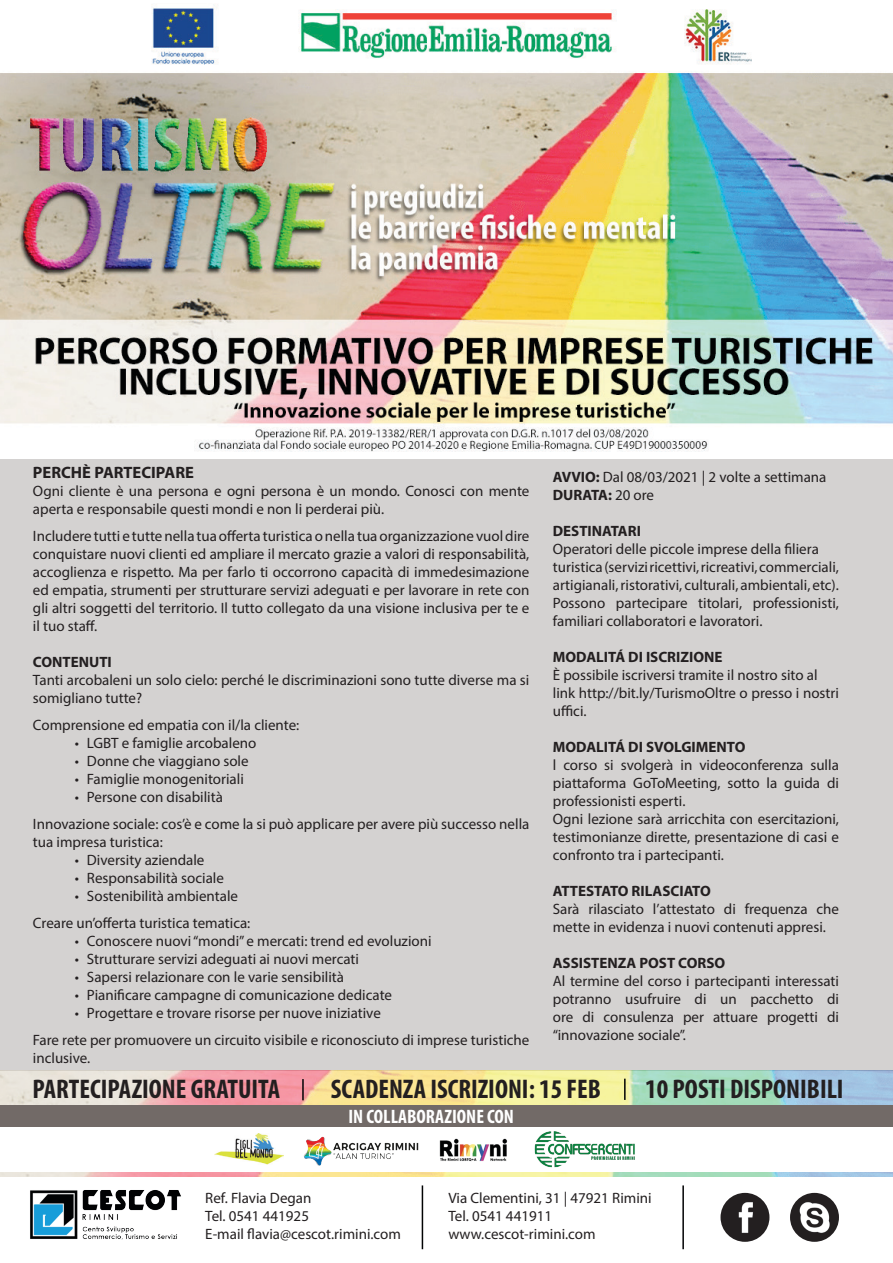
<style>
.page{position:relative;width:893px;height:1263px;background:#fff}
.page>*{position:absolute;margin:0;border:0;box-sizing:border-box;transform-origin:0 0}
.t1{font:700 condensed 27px "Myriad Pro";color:#231f20}
.t2{font:700 condensed 19.5px "Myriad Pro";color:#fff}
.t3{font:700 16.5px "Myriad Pro";color:#231f20}
.t4{font:15px/18px "Myriad Pro";color:#231f20}
.t5{font:700 15px "Myriad Pro";color:#231f20}
.s1{font-weight:700}
</style>
<div class="page">
<img style="left:0;top:5px;width:893px;height:447px">
<img style="left:30px;top:1190px;width:151px;height:50px">
<img style="left:534px;top:1131px;width:101px;height:36px">
<img style="left:439px;top:1138px;width:69px;height:23px">
<img style="left:215px;top:1133px;width:68px;height:32px">
<img style="left:304px;top:1136px;width:115px;height:30px">
<div style="left:0;top:459px;width:893px;height:611px;background:#d4d2d1"></div>
<img style="left:0;top:1070px;width:893px;height:36px">
<hr style="left:302px;top:1079px;width:2px;height:21px;background:#020304">
<hr style="left:624px;top:1079px;width:2px;height:21px;background:#020304">
<img style="left:0;top:1173px;width:893px;height:4px">
<div style="left:0;top:1106px;width:893px;height:21px;background:#726a67"></div>
<hr style="left:422px;top:1185px;width:1px;height:64px;background:#020304">
<hr style="left:682px;top:1185px;width:2px;height:64px;background:#020304">
<img style="left:720px;top:1193px;width:49px;height:49px;border-radius:24px">
<img style="left:790px;top:1193px;width:49px;height:49px;border-radius:24px">
<p class="t3" style="left:33px;top:462px;width:163px">PERCHÈ PARTECIPARE</p>
<p class="t4" style="left:33px;top:482px;width:498px">Ogni cliente è una persona e ogni persona è un mondo. Conosci con mente aperta e responsabile questi mondi e non li perderai più.</p>
<p class="t4" style="left:33px;top:527px;width:498px;text-align:justify">Includere tutti e tutte nella tua offerta turistica o nella tua organizzazione vuol dire conquistare nuovi clienti ed ampliare il mercato grazie a valori di responsabilità, accoglienza e rispetto. Ma per farlo ti occorrono capacità di immedesimazione ed empatia, strumenti per strutturare servizi adeguati e per lavorare in rete con gli altri soggetti del territorio. Il tutto collegato da una visione inclusiva per te e il tuo staff.</p>
<p class="t5" style="left:33px;top:652px;width:80px">CONTENUTI</p>
<p class="t4" style="left:33px;top:671px;width:498px">Tanti arcobaleni un solo cielo: perché le discriminazioni sono tutte diverse ma si somigliano tutte?</p>
<p class="t4" style="left:33px;top:716px;width:268px">Comprensione ed empatia con il/la cliente:</p>
<p class="t4" style="left:75px;top:734px;width:183px">• LGBT e famiglie arcobaleno</p>
<p class="t4" style="left:75px;top:752px;width:175px">• Donne che viaggiano sole</p>
<p class="t4" style="left:75px;top:770px;width:170px">• Famiglie monogenitoriali</p>
<p class="t4" style="left:33px;top:783px;width:498px;line-height:27px;text-indent:42px">• Persone con disabilità<br>Innovazione sociale: cos’è e come la si può applicare per avere più successo nella</p>
<p class="t4" style="left:33px;top:833px;width:131px">tua impresa turistica:</p>
<p class="t4" style="left:75px;top:851px;width:131px">• Diversity aziendale</p>
<p class="t4" style="left:75px;top:869px;width:151px">• Responsabilità sociale</p>
<p class="t4" style="left:33px;top:882px;width:219px;line-height:27px;text-indent:42px">• Sostenibilità ambientale<br>Creare un’offerta turistica tematica:</p>
<p class="t4" style="left:75px;top:932px;width:358px">• Conoscere nuovi “mondi” e mercati: trend ed evoluzioni</p>
<p class="t4" style="left:75px;top:950px;width:286px">• Strutturare servizi adeguati ai nuovi mercati</p>
<p class="t4" style="left:75px;top:968px;width:271px">• Sapersi relazionare con le varie sensibilità</p>
<p class="t4" style="left:75px;top:986px;width:319px">• Pianificare campagne di comunicazione dedicate</p>
<p class="t4" style="left:33px;top:999px;width:498px;line-height:27px;text-indent:42px">• Progettare e trovare risorse per nuove iniziative<br>Fare rete per promuovere un circuito visibile e riconosciuto di imprese turistiche</p>
<p class="t4" style="left:33px;top:1049px;width:59px">inclusive.</p>
<p class="t4" style="left:553px;top:468px;width:275px"><span class="s1">AVVIO:</span> Dal 08/03/2021 | 2 volte a settimana<br><span class="s1">DURATA:</span> 20 ore</p>
<p class="t5" style="left:553px;top:521px;width:90px">DESTINATARI</p>
<p class="t4" style="left:553px;top:540px;width:288px">Operatori delle piccole imprese della filiera turistica (servizi ricettivi, ricreativi, commerciali, artigianali, ristorativi, culturali, ambientali, etc).<br>Possono partecipare titolari, professionisti, familiari collaboratori e lavoratori.</p>
<p class="t5" style="left:553px;top:647px;width:171px">MODALITÁ DI ISCRIZIONE</p>
<p class="t4" style="left:553px;top:666px;width:288px">È possibile iscriversi tramite il nostro sito al link http://bit.ly/TurismoOltre o presso i nostri uffici.</p>
<p class="t5" style="left:553px;top:737px;width:194px">MODALITÁ DI SVOLGIMENTO</p>
<p class="t4" style="left:553px;top:756px;width:288px">l corso si svolgerà in videoconferenza sulla piattaforma GoToMeeting, sotto la guida di professionisti esperti.<br>Ogni lezione sarà arricchita con esercitazioni, testimonianze dirette, presentazione di casi e confronto tra i partecipanti.</p>
<p class="t5" style="left:553px;top:881px;width:159px">ATTESTATO RILASCIATO</p>
<p class="t4" style="left:553px;top:900px;width:288px">Sarà rilasciato l’attestato di frequenza che mette in evidenza i nuovi contenuti appresi.</p>
<p class="t5" style="left:553px;top:953px;width:174px">ASSISTENZA POST CORSO</p>
<p class="t4" style="left:553px;top:972px;width:288px;text-align:justify">Al termine del corso i partecipanti interessati potranno usufruire di un pacchetto di ore di consulenza per attuare progetti di “innovazione sociale”.</p>
<h1 class="t1" style="left:33px;top:1072px;width:249px">PARTECIPAZIONE GRATUITA</h1>
<h1 class="t1" style="left:331px;top:1072px;width:271px">SCADENZA ISCRIZIONI: 15 FEB</h1>
<h1 class="t1" style="left:645px;top:1072px;width:200px">10 POSTI DISPONIBILI</h1>
<h2 class="t2" style="left:348px;top:1104px;width:167px">IN COLLABORAZIONE CON</h2>
<p class="t4" style="left:205px;top:1189px;width:197px">Ref. Flavia Degan<br>Tel. 0541 441925<br>E-mail flavia@cescot.rimini.com</p>
<p class="t4" style="left:448px;top:1189px;width:205px">Via Clementini, 31 | 47921 Rimini<br>Tel. 0541 441911 www.cescot-rimini.com</p>
</div>
